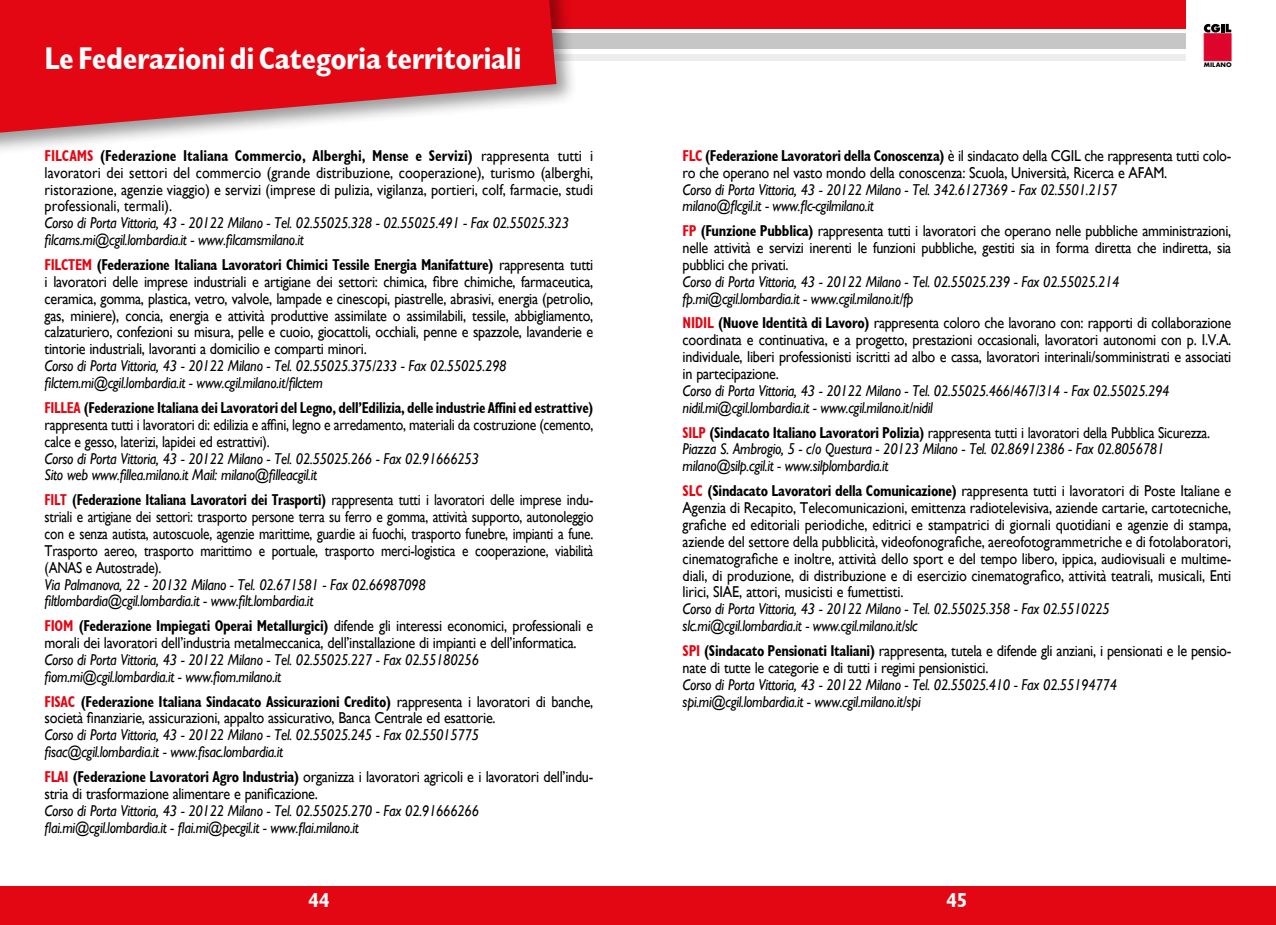
<style>
.page{position:relative;width:1276px;height:925px;background:#fff}
.page>*{position:absolute;margin:0;border:0;box-sizing:border-box;transform-origin:0 0}
.t1{font:700 condensed 31.5px "Gill Sans";letter-spacing:-.015em;color:#fff}
.t2{font:700 condensed 20.25px "Gill Sans";color:#fff}
.t3{font:15.75px/16.9px "Gill Sans";letter-spacing:-.02em;color:#000;scale:.9 1}
.t4{font:italic 15.75px/16.9px "Gill Sans";letter-spacing:-.02em;color:#000;scale:.9 1}
.t5{font:15.75px/16.9px "Gill Sans";letter-spacing:-.02em;color:#000;text-align:justify;scale:.85 1}
.t6{font:15.75px/16.9px "Gill Sans";letter-spacing:-.02em;color:#000;text-align:justify;scale:.87 1}
.t7{font:700 6.08px "Futura";color:#000}
.s1{font-weight:700;font-stretch:condensed;color:#e30613}
.s2{font-weight:700;font-stretch:condensed}
.s3{font-weight:700;font-style:normal;font-stretch:condensed;color:#e30613}
.s4{font-weight:700;font-style:normal;font-stretch:condensed}
.s5{font-style:normal}
</style>
<div class="page">
<div style="left:0;top:887px;width:1276px;height:38px;background:#e30613"></div>
<div style="left:0;top:0;width:1276px;height:29px;background:#e30613"></div>
<div style="left:0;top:54px;width:1276px;height:7px;background:#ededed"></div>
<div style="left:0;top:33px;width:1276px;height:16px;background:#c6c6c6"></div>
<div style="left:0;top:0;width:578px;height:159px;background:#000;opacity:.4"></div>
<svg style="left:0;top:0;width:556px;height:133px;fill:#e30613"></svg>
<div style="left:1186px;top:0;width:90px;height:82px;background:#fff"></div>
<div style="left:1203px;top:33px;width:28px;height:28px;background:#dd052b;border:1px solid #dd052b"></div>
<svg style="left:1203px;top:24px;width:28px;height:9px"></svg>
<h1 class="t1" style="left:45px;top:39px;width:478px">Le Federazioni di Categoria territoriali</h1>
<p class="t3" style="left:45px;top:147px;width:611px;text-align:justify"><span class="s1">FILCAMS</span> <span class="s2">(Federazione Italiana Commercio, Alberghi, Mense e Servizi)</span> rappresenta tutti i lavoratori dei settori del commercio (grande distribuzione, cooperazione), turismo (alberghi, ristorazione, agenzie viaggio) e servizi (imprese di pulizia, vigilanza, portieri, colf, farmacie, studi professionali, termali).</p>
<p class="t4" style="left:45px;top:214px;width:584px">Corso di Porta Vittoria, 43 - 20122 Milano - Tel. 02.55025.328 - 02.55025.491 - Fax 02.55025.323 filcams.mi@cgil.lombardia.it - www.filcamsmilano.it</p>
<p class="t3" style="left:45px;top:256px;width:611px;text-align:justify"><span class="s1">FILCTEM</span> <span class="s2">(Federazione Italiana Lavoratori Chimici Tessile Energia Manifatture)</span> rappresenta tutti i lavoratori delle imprese industriali e artigiane dei settori: chimica, fibre chimiche, farmaceutica, ceramica, gomma, plastica, vetro, valvole, lampade e cinescopi, piastrelle, abrasivi, energia (petrolio, gas, miniere), concia, energia e attività produttive assimilate o assimilabili, tessile, abbigliamento, calzaturiero, confezioni su misura, pelle e cuoio, giocattoli, occhiali, penne e spazzole, lavanderie e tintorie industriali, lavoranti a domicilio e comparti minori.</p>
<p class="t4" style="left:45px;top:357px;width:515px">Corso di Porta Vittoria, 43 - 20122 Milano - Tel. 02.55025.375/233 - Fax 02.55025.298 filctem.mi@cgil.lombardia.it - www.cgil.milano.it/filctem</p>
<p class="t6" style="left:45px;top:399px;width:632px"><span class="s1">FILLEA</span> <span class="s2">(Federazione Italiana dei Lavoratori del Legno, dell’Edilizia, delle industrie Affini ed estrattive) </span>rappresenta tutti i lavoratori di: edilizia e affini, legno e arredamento, materiali da costruzione (cemento, calce e gesso, laterizi, lapidei ed estrattivi).</p>
<p class="t4" style="left:45px;top:450px;width:484px">Corso di Porta Vittoria, 43 - 20122 Milano - Tel. 02.55025.266 - Fax 02.91666253<br>Sito web www.fillea.milano.it Mail: milano@filleacgil.it</p>
<p class="t5" style="left:45px;top:491px;width:647px"><span class="s1">FILT</span> <span class="s2">(Federazione Italiana Lavoratori dei Trasporti)</span> rappresenta tutti i lavoratori delle imprese indu&shy;striali e artigiane dei settori: trasporto persone terra su ferro e gomma, attività supporto, autonoleggio con e senza autista, autoscuole, agenzie marittime, guardie ai fuochi, trasporto funebre, impianti a fune.<br>Trasporto aereo, trasporto marittimo e portuale, trasporto merci-logistica e cooperazione, viabilità (ANAS e Autostrade).</p>
<p class="t4" style="left:45px;top:576px;width:425px">Via Palmanova, 22 - 20132 Milano - Tel. 02.671581 - Fax 02.66987098 filtlombardia@cgil.lombardia.it - www.filt.lombardia.it</p>
<p class="t3" style="left:45px;top:617px;width:611px"><span class="s1">FIOM</span> <span class="s2">(Federazione Impiegati Operai Metallurgici)</span> difende gli interessi economici, professionali e morali dei lavoratori dell’industria metalmeccanica, dell’installazione di impianti e dell’informatica.</p>
<p class="t4" style="left:45px;top:651px;width:484px">Corso di Porta Vittoria, 43 - 20122 Milano - Tel. 02.55025.227 - Fax 02.55180256 fiom.mi@cgil.lombardia.it - www.fiom.milano.it</p>
<p class="t3" style="left:45px;top:692px;width:611px"><span class="s1">FISAC</span> <span class="s2">(Federazione Italiana Sindacato Assicurazioni Credito)</span> rappresenta i lavoratori di banche, società finanziarie, assicurazioni, appalto assicurativo, Banca Centrale ed esattorie.</p>
<p class="t4" style="left:45px;top:726px;width:484px">Corso di Porta Vittoria, 43 - 20122 Milano - Tel. 02.55025.245 - Fax 02.55015775 fisac@cgil.lombardia.it - www.fisac.lombardia.it</p>
<p class="t3" style="left:45px;top:768px;width:611px"><span class="s1">FLAI</span> <span class="s2">(Federazione Lavoratori Agro Industria)</span> organizza i lavoratori agricoli e i lavoratori dell’indu&shy;stria di trasformazione alimentare e panificazione.</p>
<p class="t4" style="left:45px;top:802px;width:484px">Corso di Porta Vittoria, 43 - 20122 Milano - Tel. 02.55025.270 - Fax 02.91666266 flai.mi@cgil.lombardia.it - flai.mi@pecgil.it - www.flai.milano.it</p>
<p class="t2" style="left:308px;top:888px;width:23px">44</p>
<p class="t7" style="left:1203px;top:60px;width:29px">MILANO</p>
<p class="t3" style="left:682px;top:147px;width:611px"><span class="s1">FLC</span> <span class="s2">(Federazione Lavoratori della Conoscenza)</span> è il sindacato della CGIL che rappresenta tutti colo&shy;ro che operano nel vasto mondo della conoscenza: Scuola, Università, Ricerca e AFAM.</p>
<p class="t4" style="left:682px;top:181px;width:484px">Corso di Porta Vittoria, 43 - 20122 Milano - Tel. 342.6127369 - Fax 02.5501.2157 milano@flcgil.it - www.flc-cgilmilano.it</p>
<p class="t3" style="left:682px;top:222px;width:611px;text-align:justify"><span class="s1">FP</span> <span class="s2">(Funzione Pubblica)</span> rappresenta tutti i lavoratori che operano nelle pubbliche amministrazioni, nelle attività e servizi inerenti le funzioni pubbliche, gestiti sia in forma diretta che indiretta, sia pubblici che privati.</p>
<p class="t4" style="left:682px;top:273px;width:487px">Corso di Porta Vittoria, 43 - 20122 Milano - Tel. 02.55025.239 - Fax 02.55025.214 fp.mi@cgil.lombardia.it - www.cgil.milano.it/fp</p>
<p class="t3" style="left:682px;top:314px;width:611px;text-align:justify"><span class="s1">NIDIL</span> <span class="s2">(Nuove Identità di Lavoro)</span> rappresenta coloro che lavorano con: rapporti di collaborazione coordinata e continuativa, e a progetto, prestazioni occasionali, lavoratori autonomi con p. I.V.A. individuale, liberi professionisti iscritti ad albo e cassa, lavoratori interinali/somministrati e associati in partecipazione.</p>
<p class="t4" style="left:682px;top:382px;width:542px">Corso di Porta Vittoria, 43 - 20122 Milano - Tel. 02.55025.466/467/314 - Fax 02.55025.294 nidil.mi@cgil.lombardia.it - www.cgil.milano.it/nidil</p>
<p class="t4" style="left:682px;top:424px;width:587px"><span class="s3">SILP</span> <span class="s4">(Sindacato Italiano Lavoratori Polizia)</span> <span class="s5">rappresenta tutti i lavoratori della Pubblica Sicurezza.<br></span>Piazza S. Ambrogio, 5 - c/o Questura - 20123 Milano - Tel. 02.86912386 - Fax 02.8056781 milano@silp.cgil.it - www.silplombardia.it</p>
<p class="t3" style="left:682px;top:482px;width:611px;text-align:justify"><span class="s1">SLC</span> <span class="s2">(Sindacato Lavoratori della Comunicazione)</span> rappresenta tutti i lavoratori di Poste Italiane e Agenzia di Recapito, Telecomunicazioni, emittenza radiotelevisiva, aziende cartarie, cartotecniche, grafiche ed editoriali periodiche, editrici e stampatrici di giornali quotidiani e agenzie di stampa, aziende del settore della pubblicità, videofonografiche, aereofotogrammetriche e di fotolaboratori, cinematografiche e inoltre, attività dello sport e del tempo libero, ippica, audiovisuali e multime&shy;diali, di produzione, di distribuzione e di esercizio cinematografico, attività teatrali, musicali, Enti lirici, SIAE, attori, musicisti e fumettisti.</p>
<p class="t4" style="left:682px;top:600px;width:476px">Corso di Porta Vittoria, 43 - 20122 Milano - Tel. 02.55025.358 - Fax 02.5510225 slc.mi@cgil.lombardia.it - www.cgil.milano.it/slc</p>
<p class="t3" style="left:682px;top:642px;width:611px"><span class="s1">SPI</span> <span class="s2">(Sindacato Pensionati Italiani)</span> rappresenta, tutela e difende gli anziani, i pensionati e le pensio&shy;nate di tutte le categorie e di tutti i regimi pensionistici.</p>
<p class="t4" style="left:682px;top:676px;width:484px">Corso di Porta Vittoria, 43 - 20122 Milano - Tel. 02.55025.410 - Fax 02.55194774 spi.mi@cgil.lombardia.it - www.cgil.milano.it/spi</p>
<p class="t2" style="left:946px;top:888px;width:23px">45</p>
</div>
